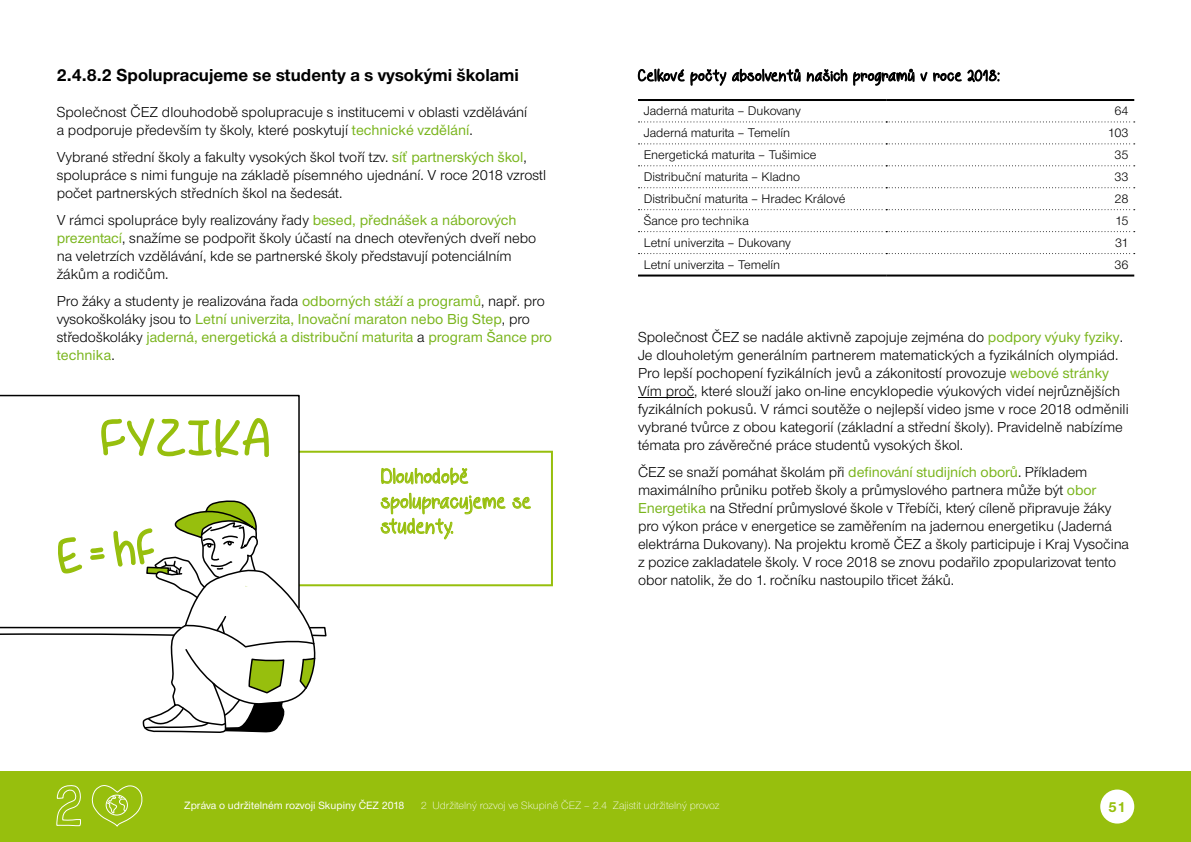
<style>
.page{position:relative;width:1191px;height:842px;background:#fff}
.page>*{position:absolute;margin:0;border:0;box-sizing:border-box;transform-origin:0 0}
.t1{font:51.5px "Behind Blue Eyes";letter-spacing:.06em;color:#97bf0d}
.t2{font:22px/25px "Behind Blue Eyes";color:#97bf0d}
.t3{font:700 18px "Nimbus CEZCE";color:#000}
.t4{font:17px "Behind Blue Eyes";letter-spacing:.055em;color:#000}
.t5{font:15px/18px "Nimbus CEZCE";color:#000}
.t6{font:500 15px/18px "Nimbus CEZCE";color:#7ab51d}
.t7{font:700 15px "Nimbus CEZCE";color:#97bf0d}
.t8{font:13px "Nimbus CEZCE";color:#000}
.t9{font:300 11px "Nimbus CEZCE";color:#fff}
.t10{font:500 11px "Nimbus CEZCE";color:#fff}
.s1{font-weight:500;color:#7ab51d}
.s2{font-weight:400;color:#000}
</style>
<div class="page">
<div style="left:245px;top:451px;width:308px;height:135px;border:2px solid #97bf0d"></div>
<hr style="left:638px;top:397px;width:56px;height:1px;background:#000">
<svg style="left:638px;top:143px;width:496px;height:1px"></svg>
<svg style="left:638px;top:165px;width:496px;height:1px"></svg>
<svg style="left:638px;top:187px;width:496px;height:1px"></svg>
<svg style="left:638px;top:209px;width:496px;height:1px"></svg>
<svg style="left:638px;top:231px;width:496px;height:1px"></svg>
<svg style="left:638px;top:253px;width:496px;height:1px"></svg>
<svg style="left:638px;top:68px;width:496px;height:54px"></svg>
<hr style="left:638px;top:275px;width:248px;height:2px;background:#000">
<hr style="left:886px;top:275px;width:248px;height:2px;background:#000">
<div style="left:0;top:771px;width:1191px;height:71px;background:#97bf0d"></div>
<div style="left:1100px;top:789px;width:34px;height:34px;background:#fff;border-radius:50%"></div>
<svg style="left:56px;top:785px;width:87px;height:42px"></svg>
<svg style="left:0;top:394px;width:327px;height:339px"></svg>
<svg style="left:512px;top:497px;width:18px;height:12px"></svg>
<svg style="left:380px;top:467px;width:125px;height:73px"></svg>
<p class="t3" style="left:57px;top:64px;width:464px">2.4.8.2 Spolupracujeme se studenty a s vysokými školami</p>
<p class="t5" style="left:57px;top:103px;width:472px">Společnost ČEZ dlouhodobě spolupracuje s institucemi v oblasti vzdělávání a podporuje především ty školy, které poskytují <span class="s1">technické vzdělání</span>.</p>
<p class="t5" style="left:57px;top:148px;width:491px">Vybrané střední školy a fakulty vysokých škol tvoří tzv. <span class="s1">síť partnerských škol</span>, spolupráce s nimi funguje na základě písemného ujednání. V roce 2018 vzrostl počet partnerských středních škol na šedesát.</p>
<p class="t5" style="left:57px;top:211px;width:481px">V rámci spolupráce byly realizovány řady <span class="s1">besed, přednášek a náborových prezentací</span>, snažíme se podpořit školy účastí na dnech otevřených dveří nebo na veletrzích vzdělávání, kde se partnerské školy představují potenciálním žákům a rodičům.</p>
<p class="t6" style="left:57px;top:292px;width:497px"><span class="s2">Pro žáky a studenty je realizována řada</span> odborných stáží a programů<span class="s2">, např. pro vysokoškoláky jsou to</span> Letní univerzita, Inovační maraton nebo Big Step<span class="s2">, pro středoškoláky</span> jaderná, energetická a distribuční maturita <span class="s2">a</span> program Šance pro technika<span class="s2">.</span></p>
<h1 class="t1" style="left:101px;top:408px;width:170px">FYZIKA</h1>
<h1 class="t1" style="left:55px;top:527px;width:97px;rotate:-7deg">E=hf</h1>
<h2 class="t2" style="left:381px;top:464px;width:151px">Dlouhodobě spolupracujeme se studenty.</h2>
<p class="t4" style="left:638px;top:66px;width:363px">Celkové počty absolventů našich programů v roce 2018:</p>
<p class="t8" style="left:643px;top:104px;width:158px">Jaderná maturita – Dukovany</p>
<p class="t8" style="left:1114px;top:104px;width:16px">64</p>
<p class="t8" style="left:643px;top:126px;width:148px">Jaderná maturita – Temelín</p>
<p class="t8" style="left:1108px;top:126px;width:22px">103</p>
<p class="t8" style="left:643px;top:148px;width:174px">Energetická maturita – Tušimice</p>
<p class="t8" style="left:1114px;top:148px;width:16px">35</p>
<p class="t8" style="left:643px;top:170px;width:158px">Distribuční maturita – Kladno</p>
<p class="t8" style="left:1114px;top:170px;width:16px">33</p>
<p class="t8" style="left:643px;top:192px;width:203px">Distribuční maturita – Hradec Králové</p>
<p class="t8" style="left:1114px;top:192px;width:16px">28</p>
<p class="t8" style="left:643px;top:213px;width:107px">Šance pro technika</p>
<p class="t8" style="left:1115px;top:213px;width:15px">15</p>
<p class="t8" style="left:643px;top:235px;width:149px">Letní univerzita – Dukovany</p>
<p class="t8" style="left:1115px;top:235px;width:15px">31</p>
<p class="t8" style="left:643px;top:257px;width:138px">Letní univerzita – Temelín</p>
<p class="t8" style="left:1114px;top:257px;width:16px">36</p>
<p class="t5" style="left:638px;top:328px;width:492px">Společnost ČEZ se nadále aktivně zapojuje zejména do <span class="s1">podpory výuky fyziky</span>.<br>Je dlouholetým generálním partnerem matematických a fyzikálních olympiád.<br>Pro lepší pochopení fyzikálních jevů a zákonitostí provozuje <span class="s1">webové stránky </span>Vím proč, které slouží jako on-line encyklopedie výukových videí nejrůznějších fyzikálních pokusů. V rámci soutěže o nejlepší video jsme v roce 2018 odměnili vybrané tvůrce z obou kategorií (základní a střední školy). Pravidelně nabízíme témata pro závěrečné práce studentů vysokých škol.</p>
<p class="t5" style="left:638px;top:463px;width:492px">ČEZ se snaží pomáhat školám při <span class="s1">definování studijních oborů</span>. Příkladem maximálního průniku potřeb školy a průmyslového partnera může být <span class="s1">obor Energetika</span> na Střední průmyslové škole v Třebíči, který cíleně připravuje žáky pro výkon práce v energetice se zaměřením na jadernou energetiku (Jaderná elektrárna Dukovany). Na projektu kromě ČEZ a školy participuje i Kraj Vysočina z pozice zakladatele školy. V roce 2018 se znovu podařilo zpopularizovat tento obor natolik, že do 1. ročníku nastoupilo třicet žáků.</p>
<p class="t10" style="left:184px;top:799px;width:221px">Zpráva o udržitelném rozvoji Skupiny ČEZ 2018</p>
<p class="t9" style="left:421px;top:799px;width:300px">2 Udržitelný rozvoj ve Skupině ČEZ – 2.4 Zajistit udržitelný provoz</p>
<p class="t7" style="left:1108px;top:798px;width:19px">51</p>
</div>
